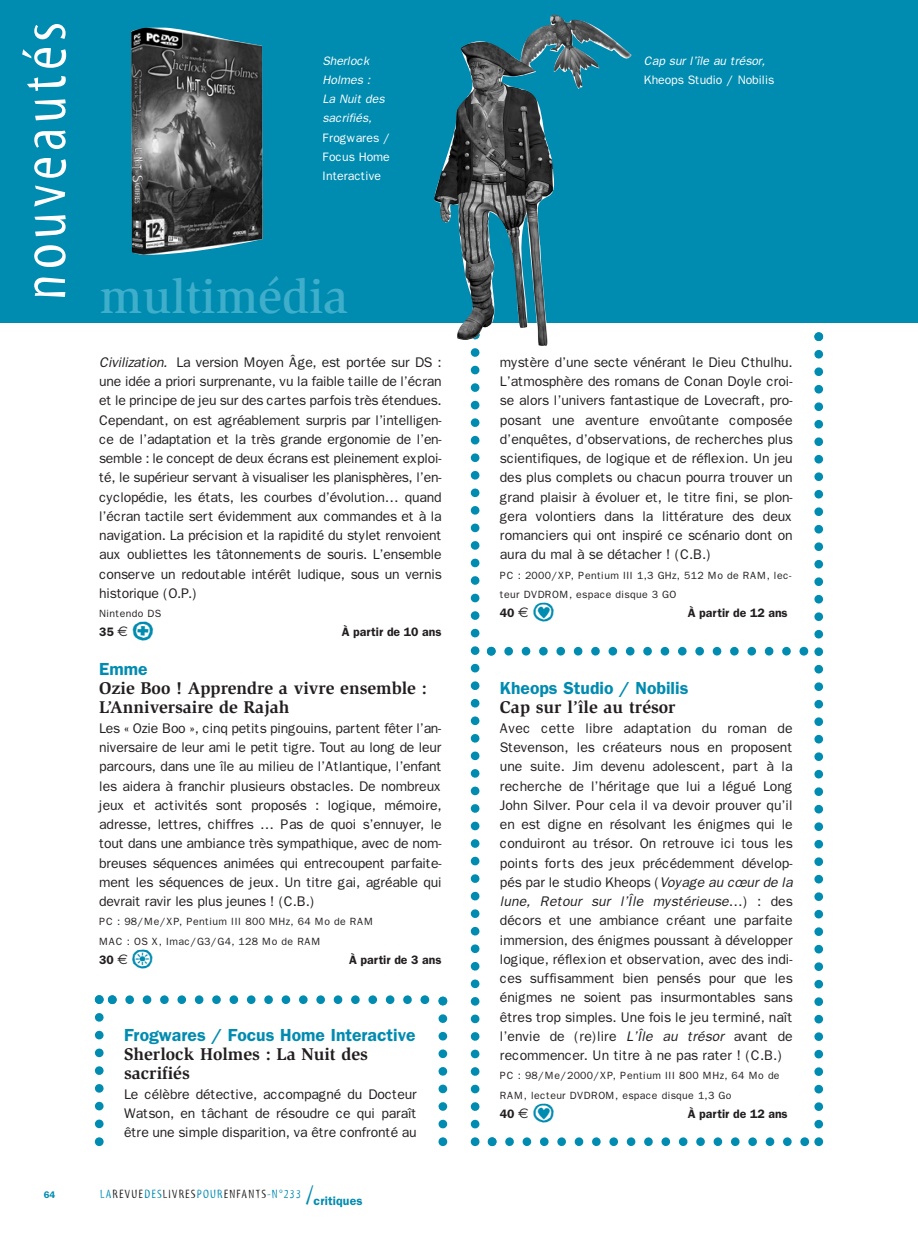
<style>
.page{position:relative;width:918px;height:1241px;background:#fff}
.page>*{position:absolute;margin:0;border:0;box-sizing:border-box;transform-origin:0 0}
.t1{font:63px "Myriad Tilt";letter-spacing:.08em;color:#fff}
.t2{font:500 49px "Slimbach";color:#3faecb}
.t3{font:35px "Ale Signs White LL";color:#008bb0}
.t4{font:700 17.5px/19.2px "Slimbach";color:#231f20}
.t5{font:600 17.5px "Franklin Gothic";color:#008bb0}
.t6{font:14px/19.2px "Franklin Gothic";letter-spacing:-.01em;color:#231f20;text-align:justify}
.t7{font:600 12.25px "Franklin Gothic";color:#231f20}
.t8{font:italic 12.25px/19.2px "Franklin Gothic";letter-spacing:-.005em;color:#fff}
.t9{font:12.25px/19.2px "Franklin Gothic";letter-spacing:-.005em;color:#fff;text-align:justify}
.t10{font:12.25px "Myriad Tilt";letter-spacing:.1em;color:#231f20}
.t11{font:10.5px/19.2px "Franklin Gothic";letter-spacing:.03em;color:#231f20}
.t12{font:600 9.62px "Franklin Gothic";color:#008bb0}
.s1{font-style:italic}
.s2{font-family:"Euro Sans";font-weight:400;font-size:14px}
.s3{color:#008bb0}
.s4{font-size:26.25px;color:#008bb0}
.s5{font-family:"Franklin Gothic";font-weight:600;color:#008bb0}
</style>
<div class="page">
<div style="left:0;top:0;width:918px;height:322px;background:#008bb0"></div>
<svg style="left:471px;top:348px;width:8px;height:797px"></svg>
<svg style="left:487px;top:332px;width:336px;height:813px"></svg>
<img style="left:434px;top:14px;width:197px;height:332px">
<img style="left:131px;top:28px;width:132px;height:227px">
<svg style="left:438px;top:996px;width:9px;height:149px"></svg>
<svg style="left:95px;top:995px;width:334px;height:150px"></svg>
<h1 class="t1" style="left:21px;top:300px;width:280px;rotate:-90deg">nouveautés</h1>
<p class="t12" style="left:44px;top:1188px;width:13px">64</p>
<p class="t8" style="left:322px;top:51px;width:63px">Sherlock<br>Holmes :<br>La Nuit des sacrifiés,</p>
<p class="t9" style="left:322px;top:128px;width:69px">Frogwares / Focus Home Interactive</p>
<h2 class="t2" style="left:100px;top:278px;width:250px">multimédia</h2>
<p class="t6" style="left:99px;top:352px;width:344px"><span class="s1">Civilization.</span> La version Moyen Âge, est portée sur DS : une idée a priori surprenante, vu la faible taille de l’écran et le principe de jeu sur des cartes parfois très étendues.<br>Cependant, on est agréablement surpris par l’intelligen&shy;ce de l’adaptation et la très grande ergonomie de l’en&shy;semble : le concept de deux écrans est pleinement exploi&shy;té, le supérieur servant à visualiser les planisphères, l’en&shy;cyclopédie, les états, les courbes d’évolution… quand l’écran tactile sert évidemment aux commandes et à la navigation. La précision et la rapidité du stylet renvoient aux oubliettes les tâtonnements de souris. L’ensemble conserve un redoutable intérêt ludique, sous un vernis historique (O.P.)</p>
<p class="t11" style="left:99px;top:603px;width:63px">Nintendo DS</p>
<p class="t7" style="left:99px;top:625px;width:30px">35 <span class="s2">€</span></p>
<h3 class="t3" style="left:132px;top:608px;width:24px">U</h3>
<p class="t7" style="left:342px;top:625px;width:101px">À partir de 10 ans</p>
<p class="t5" style="left:99px;top:658px;width:50px">Emme</p>
<p class="t4" style="left:99px;top:680px;width:329px">Ozie Boo ! Apprendre a vivre ensemble :<br>L’Anniversaire de Rajah</p>
<p class="t6" style="left:99px;top:718px;width:344px">Les « Ozie Boo », cinq petits pingouins, partent fêter l’an&shy;niversaire de leur ami le petit tigre. Tout au long de leur parcours, dans une île au milieu de l’Atlantique, l’enfant les aidera à franchir plusieurs obstacles. De nombreux jeux et activités sont proposés : logique, mémoire, adresse, lettres, chiffres … Pas de quoi s’ennuyer, le tout dans une ambiance très sympathique, avec de nom&shy;breuses séquences animées qui entrecoupent parfaite&shy;ment les séquences de jeux. Un titre gai, agréable qui devrait ravir les plus jeunes ! (C.B.)</p>
<p class="t11" style="left:99px;top:911px;width:276px">PC : 98/Me/XP, Pentium III 800 MHz, 64 Mo de RAM<br>MAC : OS X, Imac/G3/G4, 128 Mo de RAM</p>
<p class="t7" style="left:99px;top:952px;width:30px">30 <span class="s2">€</span></p>
<h3 class="t3" style="left:132px;top:935px;width:24px">o</h3>
<p class="t7" style="left:349px;top:952px;width:94px">À partir de 3 ans</p>
<p class="t5" style="left:124px;top:1024px;width:293px">Frogwares / Focus Home Interactive</p>
<p class="t4" style="left:124px;top:1045px;width:245px">Sherlock Holmes : La Nuit des sacrifiés</p>
<p class="t6" style="left:124px;top:1084px;width:294px">Le célèbre détective, accompagné du Docteur Watson, en tâchant de résoudre ce qui paraît être une simple disparition, va être confronté au</p>
<p class="t10" style="left:100px;top:1188px;width:264px"><span class="s3">LA</span>REVUE<span class="s3">DES</span>LIVRES<span class="s3">POUR</span>ENFANTS<span class="s3">-N°233</span> <span class="s4">/</span><span class="s5">critiques</span></p>
<p class="t8" style="left:644px;top:51px;width:123px">Cap sur l’île au trésor,</p>
<p class="t9" style="left:644px;top:71px;width:132px">Kheops Studio / Nobilis</p>
<p class="t6" style="left:500px;top:352px;width:294px">mystère d’une secte vénérant le Dieu Cthulhu.<br>L’atmosphère des romans de Conan Doyle croi&shy;se alors l’univers fantastique de Lovecraft, pro&shy;posant une aventure envoûtante composée d’enquêtes, d’observations, de recherches plus scientifiques, de logique et de réflexion. Un jeu des plus complets ou chacun pourra trouver un grand plaisir à évoluer et, le titre fini, se plon&shy;gera volontiers dans la littérature des deux romanciers qui ont inspiré ce scénario dont on aura du mal à se détacher ! (C.B.)</p>
<p class="t11" style="left:500px;top:565px;width:293px">PC : 2000/XP, Pentium III 1,3 GHz, 512 Mo de RAM, lec&shy;teur DVDROM, espace disque 3 GO</p>
<p class="t7" style="left:500px;top:605px;width:30px">40 <span class="s2">€</span></p>
<h3 class="t3" style="left:532px;top:589px;width:24px">B</h3>
<p class="t7" style="left:688px;top:605px;width:101px">À partir de 12 ans</p>
<p class="t5" style="left:500px;top:677px;width:190px">Kheops Studio / Nobilis</p>
<p class="t4" style="left:500px;top:699px;width:177px">Cap sur l’île au trésor</p>
<p class="t6" style="left:500px;top:718px;width:294px">Avec cette libre adaptation du roman de Stevenson, les créateurs nous en proposent une suite. Jim devenu adolescent, part à la recherche de l’héritage que lui a légué Long John Silver. Pour cela il va devoir prouver qu’il en est digne en résolvant les énigmes qui le conduiront au trésor. On retrouve ici tous les points forts des jeux précédemment dévelop&shy;pés par le studio Kheops (<span class="s1">Voyage au cœur de la lune, Retour sur l’Île mystérieuse</span>…) : des décors et une ambiance créant une parfaite immersion, des énigmes poussant à développer logique, réflexion et observation, avec des indi&shy;ces suffisamment bien pensés pour que les énigmes ne soient pas insurmontables sans êtres trop simples. Une fois le jeu terminé, naît l’envie de (re)lire <span class="s1">L’Île au trésor</span> avant de recommencer. Un titre à ne pas rater ! (C.B.)</p>
<p class="t11" style="left:500px;top:1065px;width:281px">PC : 98/Me/2000/XP, Pentium III 800 MHz, 64 Mo de<br>RAM, lecteur DVDROM, espace disque 1,3 Go</p>
<p class="t7" style="left:500px;top:1106px;width:30px">40 <span class="s2">€</span></p>
<h3 class="t3" style="left:532px;top:1089px;width:24px">B</h3>
<p class="t7" style="left:688px;top:1106px;width:101px">À partir de 12 ans</p>
</div>
